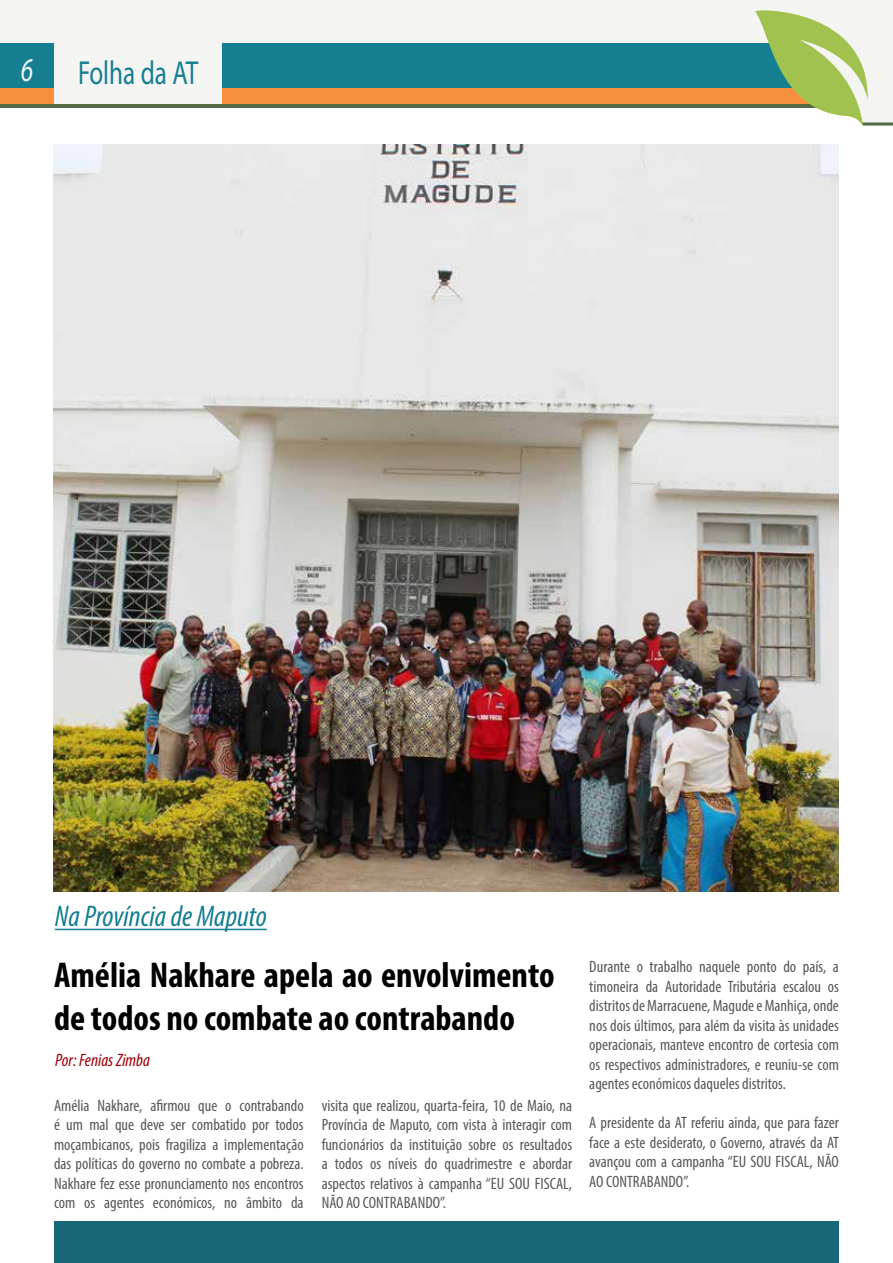
<style>
.page{position:relative;width:893px;height:1263px;background:#fff}
.page>*{position:absolute;margin:0;border:0;box-sizing:border-box;transform-origin:0 0}
.t1{font:700 condensed 36px/43.2px "Myriad Pro";color:#000}
.t2{font:33.3px "Myriad Pro";color:#157e91;scale:.75 1}
.t3{font:italic 33.3px "Myriad Pro";color:#f0f9fd;scale:.75 1}
.t4{font:italic condensed 30px "Myriad Pro";color:#157e91}
.t5{font:italic condensed 18px "Myriad Pro";color:#9f0009}
.t6{font:condensed 16.5px/19.5px "Myriad Pro";color:#58595b;text-align:justify}
</style>
<div class="page">
<div style="left:0;top:0;width:755px;height:108px;background:#f4f4f3"></div>
<div style="left:54px;top:1221px;width:785px;height:42px;background:#176876"></div>
<div style="left:222px;top:44px;width:572px;height:44px;background:#157e91"></div>
<div style="left:0;top:44px;width:54px;height:44px;background:#157e91"></div>
<div style="left:222px;top:88px;width:594px;height:16px;background:#f6903e"></div>
<div style="left:0;top:88px;width:54px;height:16px;background:#f6903e"></div>
<hr style="left:0;top:104px;width:826px;height:3px;background:#546a44">
<svg style="left:755px;top:0;width:138px;height:126px"></svg>
<hr style="left:55px;top:929px;width:212px;height:1px;background:#157e91">
<img style="left:54px;top:144px;width:785px;height:747px">
<h2 class="t3" style="left:21px;top:49px;width:18px">6</h2>
<h2 class="t2" style="left:78px;top:53px;width:162px">Folha da AT</h2>
<h3 class="t4" style="left:55px;top:898px;width:214px">Na Província de Maputo</h3>
<h1 class="t1" style="left:54px;top:952px;width:502px">Amélia Nakhare apela ao envolvimento de todos no combate ao contrabando</h1>
<p class="t5" style="left:55px;top:1049px;width:96px">Por: Fenias Zimba</p>
<p class="t6" style="left:54px;top:1095px;width:251px">Amélia Nakhare, afirmou que o contrabando é um mal que deve ser combatido por todos moçambicanos, pois fragiliza a implementação das políticas do governo no combate a pobreza.<br>Nakhare fez esse pronunciamento nos encontros com os agentes económicos, no âmbito da</p>
<p class="t6" style="left:322px;top:1095px;width:252px">visita que realizou, quarta-feira, 10 de Maio, na Província de Maputo, com vista à interagir com funcionários da instituição sobre os resultados a todos os níveis do quadrimestre e abordar aspectos relativos à campanha “EU SOU FISCAL, NÃO AO CONTRABANDO”.</p>
<p class="t6" style="left:589px;top:957px;width:251px">Durante o trabalho naquele ponto do país, a timoneira da Autoridade Tributária escalou os distritos de Marracuene, Magude e Manhiça, onde nos dois últimos, para além da visita às unidades operacionais, manteve encontro de cortesia com os respectivos administradores, e reuniu-se com agentes económicos daqueles distritos.</p>
<p class="t6" style="left:589px;top:1113px;width:251px">A presidente da AT referiu ainda, que para fazer face a este desiderato, o Governo, através da AT avançou com a campanha “EU SOU FISCAL, NÃO AO CONTRABANDO”.</p>
</div>
